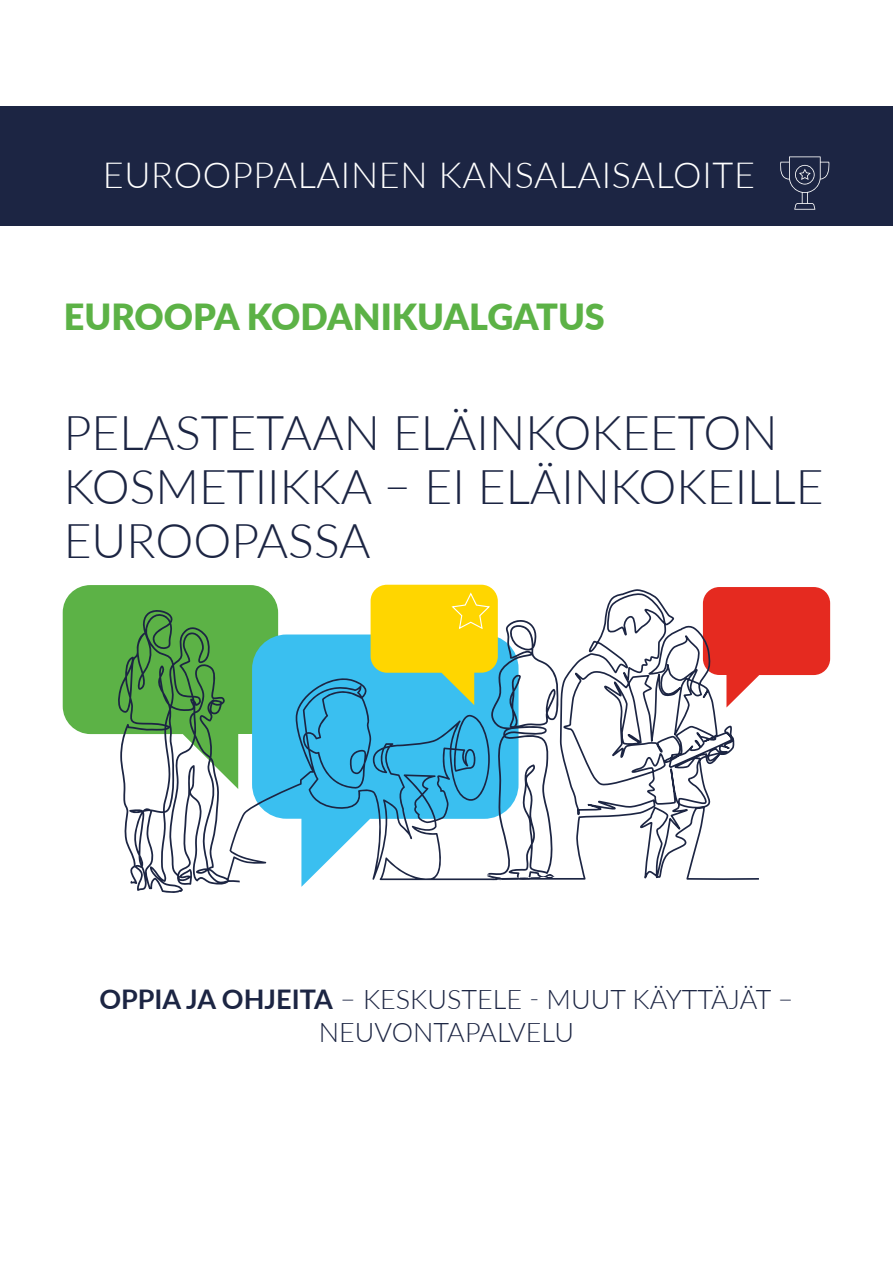
<style>
.page{position:relative;width:893px;height:1263px;background:#fff}
.page>*{position:absolute;margin:0;border:0;box-sizing:border-box;transform-origin:0 0}
.Cover_title{font:300 48px/54px "Lato";color:#1c2543}
.t1{font:300 36px "Lato";letter-spacing:.02em;color:#fff}
.Cover_green_title{font:900 36px "Lato";color:#5cb246}
.Cover_tagline{font:300 27px/32.4px "Lato";color:#1c2543;text-align:center}
.s1{font-weight:700}
</style>
<div class="page">
<div style="left:0;top:106px;width:893px;height:119px;background:#1c2543"></div>
<svg style="left:278px;top:634px;width:216px;height:253px;fill:#3abff0"></svg>
<div style="left:714px;top:587px;width:116px;height:89px;background:#e52a20"></div>
<svg style="left:494px;top:588px;width:267px;height:293px"></svg>
<svg style="left:63px;top:585px;width:215px;height:308px"></svg>
<svg style="left:226px;top:676px;width:145px;height:204px;fill:#3abff0"></svg>
<svg style="left:371px;top:585px;width:188px;height:295px"></svg>
<svg style="left:780px;top:156px;width:50px;height:54px"></svg>
<p class="t1" style="left:103px;top:150px;width:654px">EUROOPPALAINEN KANSALAISALOITE</p>
<p class="Cover_green_title" style="left:64px;top:290px;width:543px">EUROOPA KODANIKUALGATUS</p>
<p class="Cover_title" style="left:64px;top:404px;width:761px">PELASTETAAN ELÄINKOKEETON<br>KOSMETIIKKA – EI ELÄINKOKEILLE<br>EUROOPASSA</p>
<p class="Cover_tagline" style="left:99px;top:982px;width:696px"><span class="s1">OPPIA JA OHJEITA</span> – KESKUSTELE - MUUT KÄYTTÄJÄT –<br>NEUVONTAPALVELU</p>
</div>
